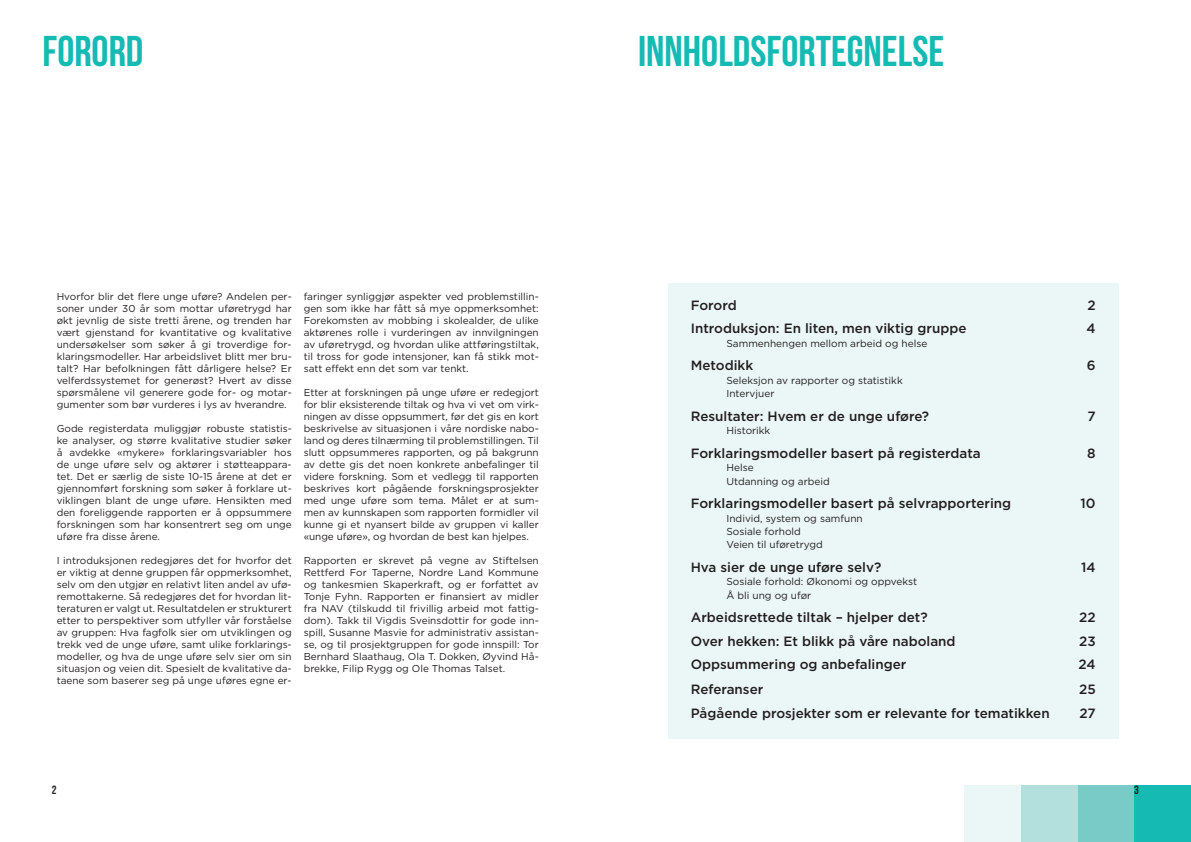
<style>
.page{position:relative;width:1191px;height:842px;background:#fff}
.page>*{position:absolute;margin:0;border:0;box-sizing:border-box;transform-origin:0 0}
.t1{font:43px "Bebas Neue";color:#15bbb3}
.t2{font:500 13.4px "Gotham";color:#231f20}
.t3{font:12px "Bebas Neue";color:#231f20}
.t4{font:10.1px/13.4px "Gotham";color:#231f20}
.t5{font:10px/12px "Gotham HTF";color:#231f20;text-align:justify}
</style>
<div class="page">
<div style="left:1134px;top:785px;width:57px;height:57px;background:#15bbb3"></div>
<div style="left:1077px;top:785px;width:57px;height:57px;background:#78cbc7"></div>
<div style="left:1020px;top:785px;width:57px;height:57px;background:#b3dfdc"></div>
<div style="left:964px;top:785px;width:56px;height:57px;background:#ebf6f6"></div>
<div style="left:668px;top:283px;width:450px;height:455px;background:#ebf6f6"></div>
<h1 class="t1" style="left:43px;top:28px;width:102px">FORORD</h1>
<h1 class="t1" style="left:638px;top:28px;width:308px">INNHOLDSFORTEGNELSE</h1>
<p class="t5" style="left:57px;top:290px;width:236px">Hvorfor blir det flere unge uføre? Andelen per&shy;soner under 30 år som mottar uføretrygd har økt jevnlig de siste tretti årene, og trenden har vært gjenstand for kvantitative og kvalitative undersøkelser som søker å gi troverdige for&shy;klaringsmodeller. Har arbeidslivet blitt mer bru&shy;talt? Har befolkningen fått dårligere helse? Er velferdssystemet for generøst? Hvert av disse spørsmålene vil generere gode for- og motar&shy;gumenter som bør vurderes i lys av hverandre.</p>
<p class="t5" style="left:57px;top:422px;width:236px">Gode registerdata muliggjør robuste statistis&shy;ke analyser, og større kvalitative studier søker å avdekke «mykere» forklaringsvariabler hos de unge uføre selv og aktører i støtteappara&shy;tet. Det er særlig de siste 10-15 årene at det er gjennomført forskning som søker å forklare ut&shy;viklingen blant de unge uføre. Hensikten med den foreliggende rapporten er å oppsummere forskningen som har konsentrert seg om unge uføre fra disse årene.</p>
<p class="t5" style="left:57px;top:554px;width:236px">I introduksjonen redegjøres det for hvorfor det er viktig at denne gruppen får oppmerksomhet, selv om den utgjør en relativt liten andel av ufø&shy;remottakerne. Så redegjøres det for hvordan lit&shy;teraturen er valgt ut. Resultatdelen er strukturert etter to perspektiver som utfyller vår forståelse av gruppen: Hva fagfolk sier om utviklingen og trekk ved de unge uføre, samt ulike forklarings&shy;modeller, og hva de unge uføre selv sier om sin situasjon og veien dit. Spesielt de kvalitative da&shy;taene som baserer seg på unge uføres egne er-</p>
<p class="t5" style="left:304px;top:290px;width:236px">faringer synliggjør aspekter ved problemstillin&shy;gen som ikke har fått så mye oppmerksomhet:<br>Forekomsten av mobbing i skolealder, de ulike aktørenes rolle i vurderingen av innvilgningen av uføretrygd, og hvordan ulike attføringstiltak, til tross for gode intensjoner, kan få stikk mot&shy;satt effekt enn det som var tenkt.</p>
<p class="t5" style="left:304px;top:386px;width:236px">Etter at forskningen på unge uføre er redegjort for blir eksisterende tiltak og hva vi vet om virk&shy;ningen av disse oppsummert, før det gis en kort beskrivelse av situasjonen i våre nordiske nabo&shy;land og deres tilnærming til problemstillingen. Til slutt oppsummeres rapporten, og på bakgrunn av dette gis det noen konkrete anbefalinger til videre forskning. Som et vedlegg til rapporten beskrives kort pågående forskningsprosjekter med unge uføre som tema. Målet er at sum&shy;men av kunnskapen som rapporten formidler vil kunne gi et nyansert bilde av gruppen vi kaller «unge uføre», og hvordan de best kan hjelpes.</p>
<p class="t5" style="left:304px;top:554px;width:236px">Rapporten er skrevet på vegne av Stiftelsen Rettferd For Taperne, Nordre Land Kommune og tankesmien Skaperkraft, og er forfattet av Tonje Fyhn. Rapporten er finansiert av midler fra NAV (tilskudd til frivillig arbeid mot fattig&shy;dom). Takk til Vigdis Sveinsdottir for gode inn&shy;spill, Susanne Masvie for administrativ assistan&shy;se, og til prosjektgruppen for gode innspill: Tor Bernhard Slaathaug, Ola T. Dokken, Øyvind Hå&shy;brekke, Filip Rygg og Ole Thomas Talset.</p>
<h2 class="t2" style="left:691px;top:296px;width:47px">Forord</h2>
<h2 class="t2" style="left:1087px;top:296px;width:10px">2</h2>
<h2 class="t2" style="left:691px;top:320px;width:277px">Introduksjon: En liten, men viktig gruppe</h2>
<h2 class="t2" style="left:1086px;top:320px;width:11px">4</h2>
<p class="t4" style="left:726px;top:336px;width:202px">Sammenhengen mellom arbeid og helse</p>
<h2 class="t2" style="left:691px;top:357px;width:64px">Metodikk</h2>
<h2 class="t2" style="left:1086px;top:357px;width:10px">6</h2>
<p class="t4" style="left:726px;top:373px;width:178px">Seleksjon av rapporter og statistikk<br>Intervjuer</p>
<h2 class="t2" style="left:691px;top:407px;width:240px">Resultater: Hvem er de unge uføre?</h2>
<h2 class="t2" style="left:1087px;top:407px;width:10px">7</h2>
<p class="t4" style="left:726px;top:424px;width:45px">Historikk</p>
<h2 class="t2" style="left:691px;top:444px;width:291px">Forklaringsmodeller basert på registerdata</h2>
<h2 class="t2" style="left:1087px;top:444px;width:10px">8</h2>
<p class="t4" style="left:726px;top:461px;width:105px">Helse<br>Utdanning og arbeid</p>
<h2 class="t2" style="left:691px;top:495px;width:322px">Forklaringsmodeller basert på selvrapportering</h2>
<h2 class="t2" style="left:1080px;top:495px;width:17px">10</h2>
<p class="t4" style="left:726px;top:511px;width:138px">Individ, system og samfunn<br>Sosiale forhold<br>Veien til uføretrygd</p>
<h2 class="t2" style="left:691px;top:558px;width:192px">Hva sier de unge uføre selv?</h2>
<h2 class="t2" style="left:1081px;top:558px;width:16px">14</h2>
<p class="t4" style="left:726px;top:575px;width:192px">Sosiale forhold: Økonomi og oppvekst<br>Å bli ung og ufør</p>
<h2 class="t2" style="left:691px;top:609px;width:238px">Arbeidsrettede tiltak – hjelper det?</h2>
<h2 class="t2" style="left:1079px;top:609px;width:18px">22</h2>
<h2 class="t2" style="left:691px;top:632px;width:266px">Over hekken: Et blikk på våre naboland</h2>
<h2 class="t2" style="left:1079px;top:632px;width:18px">23</h2>
<h2 class="t2" style="left:691px;top:656px;width:217px">Oppsummering og anbefalinger</h2>
<h2 class="t2" style="left:1078px;top:656px;width:19px">24</h2>
<h2 class="t2" style="left:691px;top:680px;width:74px">Referanser</h2>
<h2 class="t2" style="left:1079px;top:680px;width:18px">25</h2>
<h2 class="t2" style="left:691px;top:705px;width:360px">Pågående prosjekter som er relevante for tematikken</h2>
<h2 class="t2" style="left:1079px;top:705px;width:18px">27</h2>
<p class="t3" style="left:52px;top:783px;width:6px">2</p>
<p class="t3" style="left:1134px;top:783px;width:6px">3</p>
</div>
